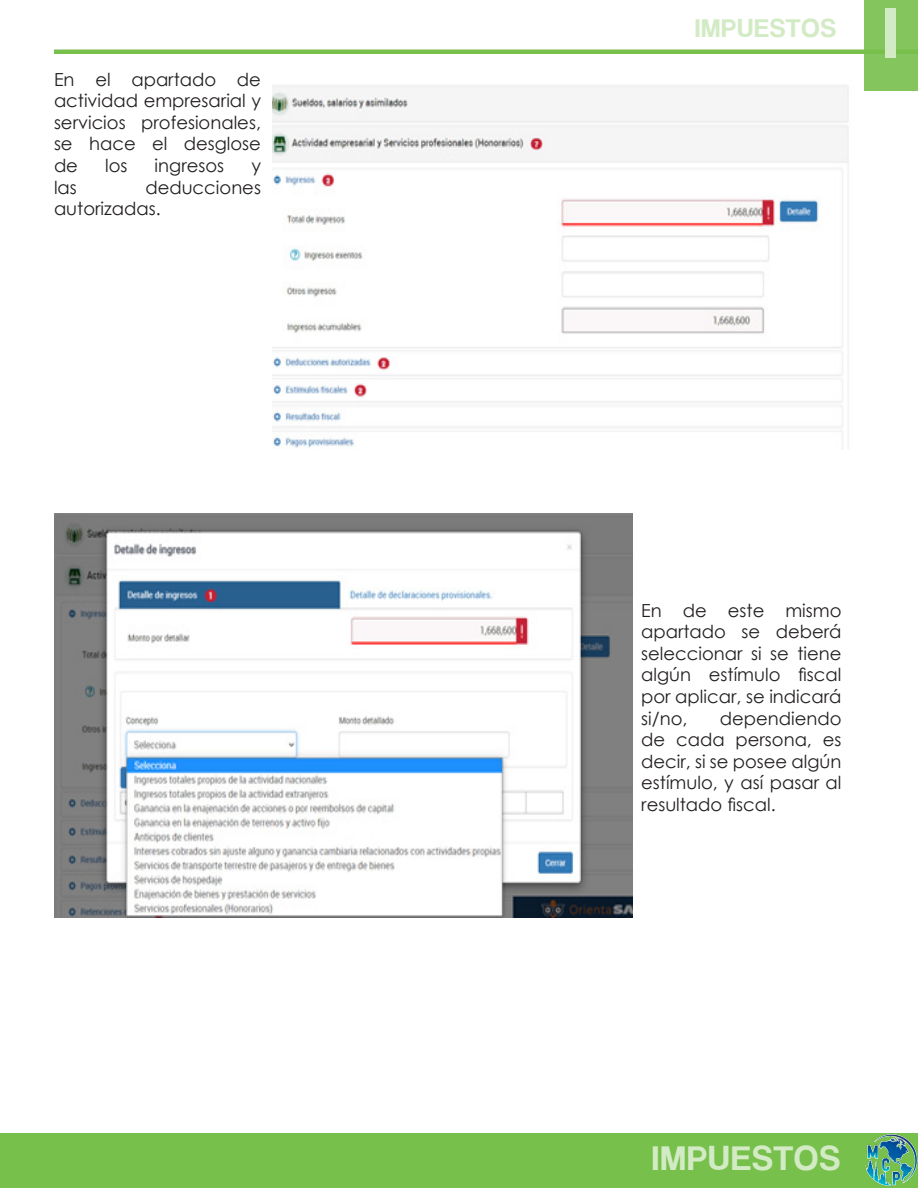
<style>
.page{position:relative;width:918px;height:1188px;background:#fff}
.page>*{position:absolute;margin:0;border:0;box-sizing:border-box;transform-origin:0 0}
.t1{font:75px "Coolvetica Rg";color:#d3ebc5}
.t2{font:36px "Coolvetica Rg";letter-spacing:.05em;color:#d3ebc5}
.t3{font:27px "Coolvetica Rg";letter-spacing:.05em;color:#d3ebc5}
.t4{font:18px/21.6px "Century Gothic";color:#231f20;text-align:justify}
</style>
<div class="page">
<div style="left:0;top:1134px;width:918px;height:54px;background:#77c04b"></div>
<hr style="left:54px;top:50px;width:864px;height:4px;background:#77c04b">
<div style="left:864px;top:0;width:54px;height:90px;background:#84c65d"></div>
<img style="left:865px;top:1134px;width:53px;height:53px">
<img style="left:272px;top:85px;width:577px;height:365px">
<img style="left:54px;top:514px;width:578px;height:404px">
<p class="t4" style="left:54px;top:68px;width:209px">En el apartado de actividad empresarial y servicios profesionales, se hace el desglose de</p>
<p class="t4" style="left:105px;top:154px;width:24px">los</p>
<p class="t4" style="left:155px;top:154px;width:71px">ingresos</p>
<p class="t4" style="left:251px;top:154px;width:11px">y</p>
<p class="t4" style="left:54px;top:176px;width:208px;text-indent:91px">deducciones autorizadas.</p>
<p class="t4" style="left:54px;top:176px;width:24px">las</p>
<h3 class="t3" style="left:695px;top:12px;width:142px">IMPUESTOS</h3>
<h1 class="t1" style="left:884px;top:-11px;width:16px">I</h1>
<p class="t4" style="left:641px;top:599px;width:202px">En de este mismo apartado se deberá seleccionar si se tiene algún estímulo fiscal por aplicar, se indicará si/no,</p>
<p class="t4" style="left:641px;top:707px;width:202px;text-indent:79px">dependiendo de cada persona, es decir, si se posee algún estímulo, y así pasar al resultado fiscal.</p>
<h2 class="t2" style="left:652px;top:1137px;width:189px">IMPUESTOS</h2>
</div>
